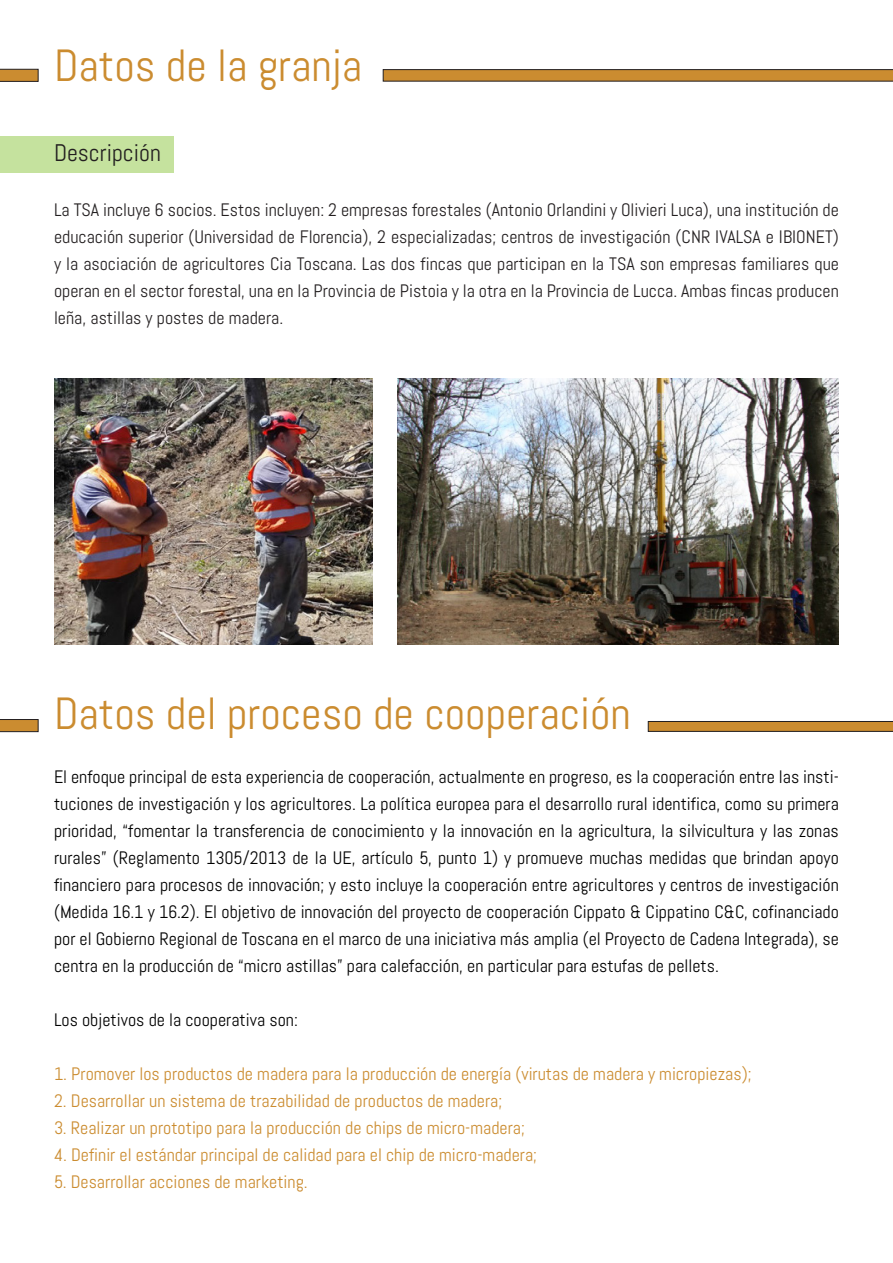
<style>
.page{position:relative;width:893px;height:1263px;background:#fff}
.page>*{position:absolute;margin:0;border:0;box-sizing:border-box;transform-origin:0 0}
.t1{font:45px "Abel";color:#cb8c30}
.t2{font:24px "Abel";color:#231f20}
.t3{font:18px/27px "Abel";color:#000;text-align:justify}
.t4{font:18px/27px "Abel";color:#231f20;text-align:justify}
.t5{font:18px "Abel";color:#cb8c30}
</style>
<div class="page">
<svg style="left:382px;top:69px;width:511px;height:13px"></svg>
<svg style="left:0;top:68px;width:39px;height:14px"></svg>
<div style="left:0;top:136px;width:174px;height:37px;background:#c5e29e"></div>
<svg style="left:647px;top:721px;width:246px;height:11px"></svg>
<svg style="left:0;top:719px;width:39px;height:14px"></svg>
<img style="left:54px;top:379px;width:318px;height:265px">
<img style="left:398px;top:379px;width:441px;height:265px">
<p class="t1" style="left:54px;top:37px;width:310px">Datos de la granja</p>
<p class="t2" style="left:54px;top:138px;width:108px">Descripción</p>
<p class="t4" style="left:54px;top:196px;width:786px">La TSA incluye 6 socios. Estos incluyen: 2 empresas forestales (Antonio Orlandini y Olivieri Luca), una institución de educación superior (Universidad de Florencia), 2 especializadas; centros de investigación (CNR IVALSA e IBIONET) y la asociación de agricultores Cia Toscana. Las dos fincas que participan en la TSA son empresas familiares que operan en el sector forestal, una en la Provincia de Pistoia y la otra en la Provincia de Lucca. Ambas fincas producen leña, astillas y postes de madera.</p>
<p class="t1" style="left:54px;top:685px;width:579px">Datos del proceso de cooperación</p>
<p class="t3" style="left:54px;top:763px;width:786px">El enfoque principal de esta experiencia de cooperación, actualmente en progreso, es la cooperación entre las insti&shy;tuciones de investigación y los agricultores. La política europea para el desarrollo rural identifica, como su primera prioridad, “fomentar la transferencia de conocimiento y la innovación en la agricultura, la silvicultura y las zonas rurales” (Reglamento 1305/2013 de la UE, artículo 5, punto 1) y promueve muchas medidas que brindan apoyo financiero para procesos de innovación; y esto incluye la cooperación entre agricultores y centros de investigación (Medida 16.1 y 16.2). El objetivo de innovación del proyecto de cooperación Cippato &amp; Cippatino C&amp;C, cofinanciado por el Gobierno Regional de Toscana en el marco de una iniciativa más amplia (el Proyecto de Cadena Integrada), se centra en la producción de “micro astillas” para calefacción, en particular para estufas de pellets.</p>
<p class="t3" style="left:54px;top:1006px;width:245px">Los objetivos de la cooperativa son:</p>
<p class="t5" style="left:54px;top:1062px;width:699px">1. Promover los productos de madera para la producción de energía (virutas de madera y micropiezas);</p>
<p class="t5" style="left:54px;top:1089px;width:450px">2. Desarrollar un sistema de trazabilidad de productos de madera;</p>
<p class="t5" style="left:54px;top:1116px;width:472px">3. Realizar un prototipo para la producción de chips de micro-madera;</p>
<p class="t5" style="left:54px;top:1143px;width:485px">4. Definir el estándar principal de calidad para el chip de micro-madera;</p>
<p class="t5" style="left:54px;top:1170px;width:255px">5. Desarrollar acciones de marketing.</p>
</div>
